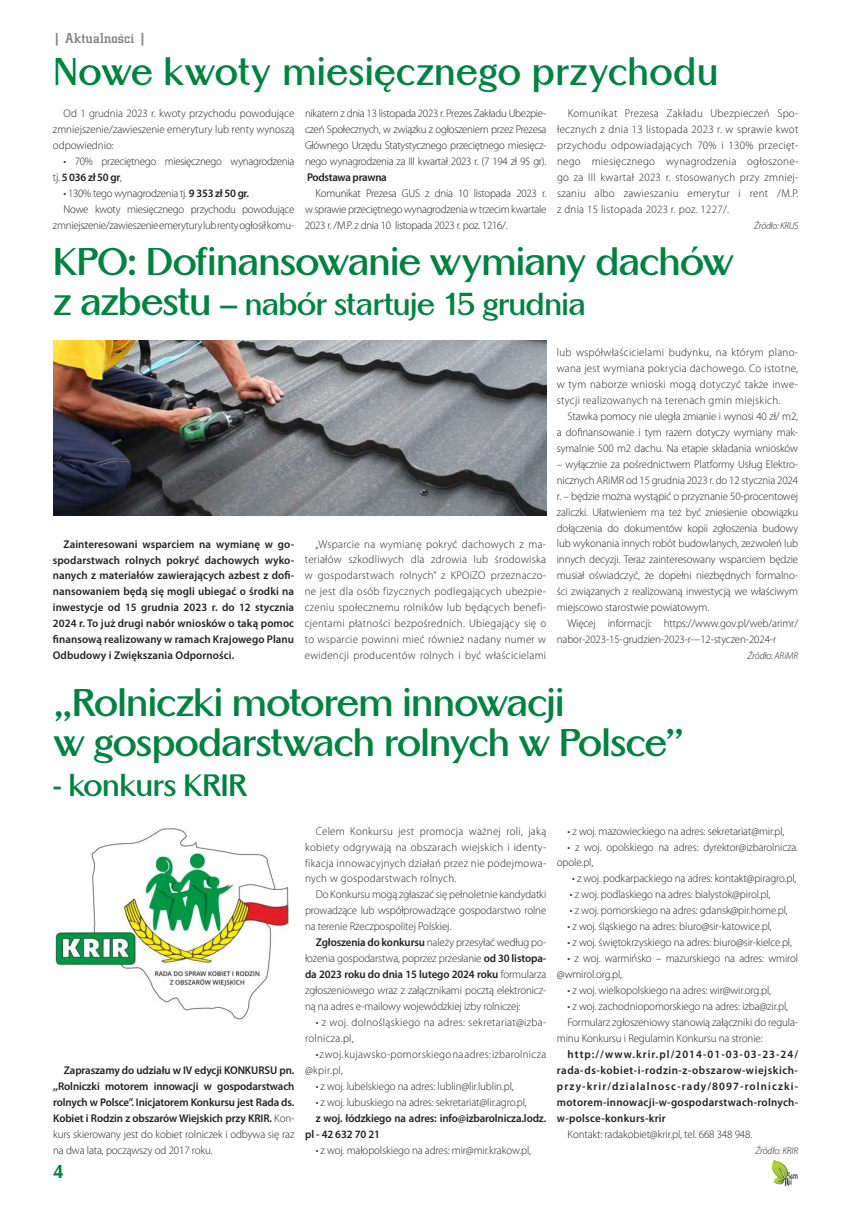
<style>
.page{position:relative;width:851px;height:1205px;background:#fff}
.page>*{position:absolute;margin:0;border:0;box-sizing:border-box;transform-origin:0 0}
.t1{font:700 37.5px/40px "Altrincham";letter-spacing:-.035em;color:#008340}
.t2{font:700 37.5px "Altrincham";letter-spacing:-.01em;color:#008340}
.t3{font:700 30px "Altrincham";letter-spacing:-.035em;color:#008340}
.t4{font:700 17.5px "Altrincham";color:#008340}
.t5{font:500 15px "City DEE";letter-spacing:.01em;color:#808285}
.t6{font:300 11.25px/16px "Myriad Pro";letter-spacing:-.01em;color:#231f20;text-align:justify}
.t7{font:600 11.25px/16px "Myriad Pro";letter-spacing:-.005em;color:#231f20;text-align:justify}
.t8{font:300 11.25px/16px "Myriad Pro";letter-spacing:.025em;color:#231f20}
.t9{font:600 11.25px "Myriad Pro";letter-spacing:-.025em;color:#231f20}
.t10{font:italic 300 10px "Myriad Pro";letter-spacing:-.01em;color:#231f20}
.s1{font-weight:600}
.s2{font-size:37.5px}
.s3{font-weight:300}
</style>
<div class="page">
<img style="left:772px;top:1161px;width:25px;height:24px">
<img style="left:55px;top:828px;width:234px;height:191px">
<img style="left:53px;top:340px;width:493px;height:175px">
<h3 class="t5" style="left:53px;top:30px;width:94px">| Aktualnoœci |</h3>
<h1 class="t2" style="left:53px;top:49px;width:667px">Nowe kwoty miesięcznego przychodu</h1>
<p class="t6" style="left:53px;top:105px;width:243px;text-indent:11px">Od 1 grudnia 2023 r. kwoty przychodu powodujące zmniejszenie/zawieszenie emerytury lub renty wynoszą odpowiednio:</p>
<p class="t6" style="left:53px;top:153px;width:243px;text-indent:11px">• 70% przeciętnego miesięcznego wynagrodzenia tj. <span class="s1">5 036 zł 50 gr</span>,</p>
<p class="t6" style="left:64px;top:185px;width:187px">• 130% tego wynagrodzenia tj. <span class="s1">9 353 zł 50 gr.</span></p>
<p class="t6" style="left:64px;top:201px;width:232px">Nowe kwoty miesięcznego przychodu powodujące</p>
<p class="t6" style="left:53px;top:217px;width:243px">zmniejszenie/zawieszenie emerytury lub renty ogłosił komu-</p>
<p class="t6" style="left:305px;top:105px;width:243px">nikatem z dnia 13 listopada 2023 r. Prezes Zakładu Ubezpie&shy;czeń Społecznych, w związku z ogłoszeniem przez Prezesa Głównego Urzędu Statystycznego przeciętnego miesięcz&shy;nego wynagrodzenia za III kwartał 2023 r. (7 194 zł 95 gr).</p>
<p class="t9" style="left:307px;top:170px;width:81px">Podstawa prawna</p>
<p class="t6" style="left:305px;top:185px;width:243px;text-indent:11px">Komunikat Prezesa GUS z dnia 10 listopada 2023 r. w sprawie przeciętnego wynagrodzenia w trzecim kwartale 2023 r. /M.P. z dnia 10 listopada 2023 r. poz. 1216/.</p>
<p class="t6" style="left:557px;top:105px;width:243px;text-indent:11px">Komunikat Prezesa Zakładu Ubezpieczeń Spo&shy;łecznych z dnia 13 listopada 2023 r. w sprawie kwot przychodu odpowiadających 70% i 130% przecięt&shy;nego miesięcznego wynagrodzenia ogłoszone&shy;go za III kwartał 2023 r. stosowanych przy zmniej&shy;szaniu albo zawieszaniu emerytur i rent /M.P. z dnia 15 listopada 2023 r. poz. 1227/.</p>
<p class="t10" style="left:754px;top:220px;width:46px">Źródło: KRUS</p>
<h1 class="t1" style="left:53px;top:242px;width:682px">KPO: Dofinansowanie wymiany dachów</h1>
<h2 class="t3" style="left:53px;top:286px;width:534px"><span class="s2">z azbestu</span> – nabór startuje 15 grudnia</h2>
<p class="t7" style="left:53px;top:535px;width:243px;text-indent:11px">Zainteresowani wsparciem na wymianę w go&shy;spodarstwach rolnych pokryć dachowych wyko&shy;nanych z materiałów zawierających azbest z dofi&shy;nansowaniem będą się mogli ubiegać o środki na inwestycje od 15 grudnia 2023 r. do 12 stycznia 2024 r. To już drugi nabór wniosków o taką pomoc finansową realizowany w ramach Krajowego Planu Odbudowy i Zwiększania Odporności.</p>
<p class="t6" style="left:305px;top:536px;width:243px;text-indent:11px">„Wsparcie na wymianę pokryć dachowych z ma&shy;teriałów szkodliwych dla zdrowia lub środowiska w gospodarstwach rolnych” z KPOiZO przeznaczo&shy;ne jest dla osób fizycznych podlegających ubezpie&shy;czeniu społecznemu rolników lub będących benefi&shy;cjentami płatności bezpośrednich. Ubiegający się o to wsparcie powinni mieć również nadany numer w ewidencji producentów rolnych i być właścicielami</p>
<p class="t6" style="left:556px;top:344px;width:243px">lub współwłaścicielami budynku, na którym plano&shy;wana jest wymiana pokrycia dachowego. Co istotne, w tym naborze wnioski mogą dotyczyć także inwe&shy;stycji realizowanych na terenach gmin miejskich.</p>
<p class="t6" style="left:556px;top:408px;width:243px;text-indent:11px">Stawka pomocy nie uległa zmianie i wynosi 40 zł/ m2, a dofinansowanie i tym razem dotyczy wymiany mak&shy;symalnie 500 m2 dachu. Na etapie składania wniosków</p>
<p class="t6" style="left:556px;top:456px;width:243px">– wyłącznie za pośrednictwem Platformy Usług Elektro&shy;nicznych ARiMR od 15 grudnia 2023 r. do 12 stycznia 2024 r. – będzie można wystąpić o przyznanie 50-procentowej zaliczki. Ułatwieniem ma też być zniesienie obowiązku dołączenia do dokumentów kopii zgłoszenia budowy lub wykonania innych robót budowlanych, zezwoleń lub innych decyzji. Teraz zainteresowany wsparciem będzie musiał oświadczyć, że dopełni niezbędnych formalno&shy;ści związanych z realizowaną inwestycją we właściwym miejscowo starostwie powiatowym.</p>
<p class="t6" style="left:556px;top:615px;width:243px;text-indent:11px">Więcej informacji: https://www.gov.pl/web/arimr/ nabor-2023-15-grudzien-2023-r---12-styczen-2024-r</p>
<p class="t10" style="left:747px;top:650px;width:52px">Źródło: ARiMR</p>
<h1 class="t1" style="left:53px;top:683px;width:633px">„Rolniczki motorem innowacji<br>w gospodarstwach rolnych w Polsce”</h1>
<h2 class="t3" style="left:53px;top:767px;width:196px">- konkurs KRIR</h2>
<p class="t7" style="left:53px;top:1062px;width:243px;text-indent:11px">Zapraszamy do udziału w IV edycji KONKURSU pn. ,,Rolniczki motorem innowacji w gospodarstwach rolnych w Polsce”. Inicjatorem Konkursu jest Rada ds.<br>Kobiet i Rodzin z obszarów Wiejskich przy KRIR. <span class="s3">Kon&shy;kurs skierowany jest do kobiet rolniczek i odbywa się raz na dwa lata, począwszy od 2017 roku.</span></p>
<h3 class="t4" style="left:53px;top:1161px;width:12px">4</h3>
<p class="t6" style="left:305px;top:823px;width:243px;text-indent:11px">Celem Konkursu jest promocja ważnej roli, jaką kobiety odgrywają na obszarach wiejskich i identy&shy;fikacja innowacyjnych działań przez nie podejmowa&shy;nych w gospodarstwach rolnych.</p>
<p class="t6" style="left:305px;top:887px;width:243px;text-indent:11px">Do Konkursu mogą zgłaszać się pełnoletnie kandydatki prowadzące lub współprowadzące gospodarstwo rolne na terenie Rzeczpospolitej Polskiej.</p>
<p class="t6" style="left:305px;top:934px;width:243px;text-indent:11px"><span class="s1">Zgłoszenia do konkursu</span> należy przesyłać według po&shy;łożenia gospodarstwa, poprzez przesłanie <span class="s1">od 30 listopa&shy;da 2023 roku do dnia 15 lutego 2024 roku</span> formularza zgłoszeniowego wraz z załącznikami pocztą elektronicz&shy;ną na adres e-mailowy wojewódzkiej izby rolniczej:</p>
<p class="t8" style="left:305px;top:1014px;width:243px;text-indent:11px">• z woj. dolnośląskiego na adres: sekretariat@izba&shy;rolnicza.pl,</p>
<p class="t8" style="left:305px;top:1046px;width:243px;text-indent:11px">• z woj. kujawsko-pomorskiego na adres:izbarolnicza @kpir.pl,</p>
<p class="t6" style="left:315px;top:1078px;width:199px">• z woj. lubelskiego na adres: lublin@lir.lublin.pl,</p>
<p class="t6" style="left:315px;top:1094px;width:213px">• z woj. lubuskiego na adres: sekretariat@lir.agro.pl,</p>
<p class="t7" style="left:305px;top:1109px;width:243px;text-indent:11px">z woj. łódzkiego na adres: info@izbarolnicza.lodz. pl - 42 632 70 21</p>
<p class="t6" style="left:315px;top:1142px;width:217px">• z woj. małopolskiego na adres: mir@mir.krakow.pl,</p>
<p class="t6" style="left:567px;top:823px;width:218px">• z woj. mazowieckiego na adres: sekretariat@mir.pl,</p>
<p class="t6" style="left:557px;top:839px;width:243px;text-indent:11px">• z woj. opolskiego na adres: dyrektor@izbarolnicza. opole.pl,</p>
<p class="t6" style="left:572px;top:871px;width:226px">• z woj. podkarpackiego na adres: kontakt@piragro.pl,</p>
<p class="t6" style="left:569px;top:887px;width:202px">• z woj. podlaskiego na adres: bialystok@pirol.pl,</p>
<p class="t6" style="left:569px;top:903px;width:219px">• z woj. pomorskiego na adres: gdansk@pir.home.pl,</p>
<p class="t6" style="left:567px;top:918px;width:206px">• z woj. śląskiego na adres: biuro@sir-katowice.pl,</p>
<p class="t6" style="left:567px;top:934px;width:226px">• z woj. świętokrzyskiego na adres: biuro@sir-kielce.pl,</p>
<p class="t6" style="left:557px;top:950px;width:243px;text-indent:11px">• z woj. warmińsko – mazurskiego na adres: wmirol @wmirol.org.pl,</p>
<p class="t6" style="left:567px;top:982px;width:205px">• z woj. wielkopolskiego na adres: wir@wir.org.pl,</p>
<p class="t6" style="left:567px;top:998px;width:222px">• z woj. zachodniopomorskiego na adres: izba@zir.pl,</p>
<p class="t6" style="left:567px;top:1014px;width:232px">Formularz zgłoszeniowy stanowią załączniki do regula-</p>
<p class="t6" style="left:557px;top:1030px;width:207px">minu Konkursu i Regulamin Konkursu na stronie:</p>
<p class="t7" style="left:557px;top:1045px;width:243px;text-indent:11px">http://www.krir.pl/2014-01-03-03-23-24/ rada-ds-kobiet-i-rodzin-z-obszarow-wiejskich&shy;przy-krir/dzialalnosc-rady/8097-rolniczki&shy;motorem-innowacji-w-gospodarstwach-rolnych&shy;w-polsce-konkurs-krir</p>
<p class="t6" style="left:567px;top:1126px;width:186px">Kontakt: radakobiet@krir.pl, tel. 668 348 948.</p>
<p class="t10" style="left:755px;top:1145px;width:44px">Źródło: KRIR</p>
</div>
